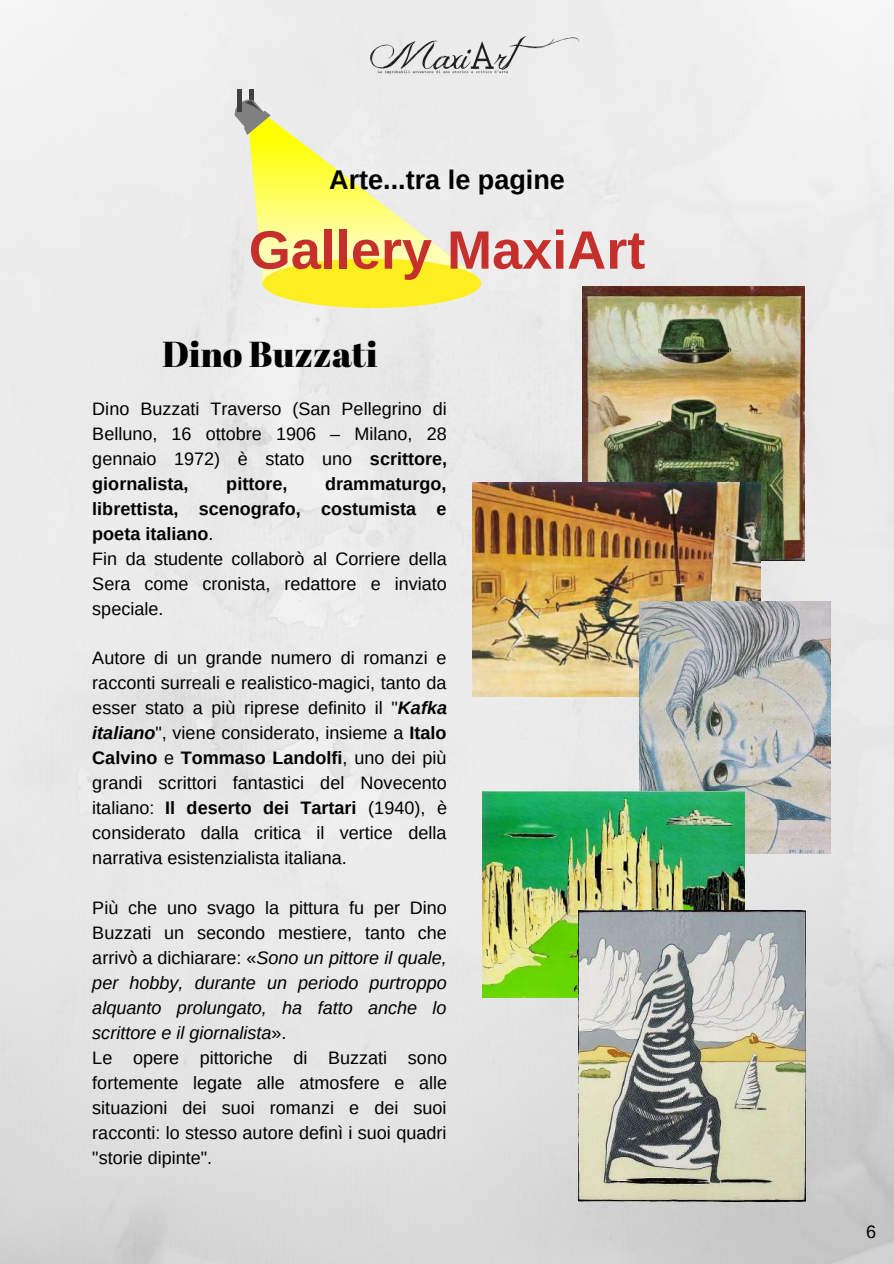
<style>
.page{position:relative;width:894px;height:1264px;background:#fff}
.page>*{position:absolute;margin:0;border:0;box-sizing:border-box;transform-origin:0 0}
.t1{font:700 54px "Arimo";color:#c6302c}
.t2{font:36px "Abril Fatface";color:#000}
.t3{font:700 27px "Arimo";color:#000}
.t4{font:18px/24.9px "Arimo";color:#000;text-align:justify}
.t5{font:700 18px "Arimo";color:#000}
.s1{font-weight:700}
.s2{font-weight:700;font-style:italic}
.s3{font-style:italic}
</style>
<div class="page">
<img style="left:0;top:0;width:893px;height:1263px">
<img style="left:312px;top:33px;width:270px;height:46px">
<hr style="left:249px;top:90px;width:4px;height:22px;background:#404040">
<hr style="left:237px;top:90px;width:4px;height:22px;background:#404040">
<svg style="left:233px;top:98px;width:248px;height:210px;background:#f2f0a4"></svg>
<img style="left:582px;top:287px;width:222px;height:273px">
<img style="left:473px;top:483px;width:287px;height:214px">
<img style="left:639px;top:601px;width:191px;height:252px">
<img style="left:482px;top:791px;width:261px;height:206px">
<img style="left:578px;top:910px;width:227px;height:291px">
<h3 class="t3" style="left:329px;top:165px;width:237px">Arte...tra le pagine</h3>
<h1 class="t1" style="left:249px;top:220px;width:398px">Gallery MaxiArt</h1>
<h2 class="t2" style="left:162px;top:329px;width:217px">Dino Buzzati</h2>
<p class="t4" style="left:92px;top:396px;width:356px">Dino Buzzati Traverso (San Pellegrino di Belluno, 16 ottobre 1906 – Milano, 28 gennaio 1972) è stato uno <span class="s1">scrittore, giornalista,</span></p>
<p class="t4" style="left:92px;top:471px;width:356px;text-align:left;text-indent:233px"><span class="s1">drammaturgo, librettista, scenografo, costumista e poeta italiano</span>.<br>Fin da studente collaborò al Corriere della<br>Sera come cronista, redattore e inviato speciale.</p>
<p class="t4" style="left:92px;top:645px;width:356px">Autore di un grande numero di romanzi e racconti surreali e realistico-magici, tanto da esser stato a più riprese definito il "<span class="s2">Kafka italiano</span>", viene considerato, insieme a <span class="s1">Italo Calvino</span> e <span class="s1">Tommaso Landolfi</span>, uno dei più grandi scrittori fantastici del Novecento italiano: <span class="s1">Il deserto dei Tartari</span> (1940), è considerato dalla critica il vertice della narrativa esistenzialista italiana.</p>
<p class="t4" style="left:92px;top:895px;width:356px;text-align:left">Più che uno svago la pittura fu per Dino Buzzati un secondo mestiere, tanto che arrivò a dichiarare: «<span class="s3">Sono un pittore il quale, per hobby, durante un periodo purtroppo alquanto prolungato, ha fatto anche lo scrittore e il giornalista</span>».<br>Le opere pittoriche di Buzzati sono fortemente legate alle atmosfere e alle situazioni dei suoi romanzi e dei suoi racconti: lo stesso autore definì i suoi quadri "storie dipinte".</p>
<p class="t5" style="left:226px;top:473px;width:63px">pittore,</p>
<p class="t4" style="left:865px;top:1219px;width:12px">6</p>
</div>
